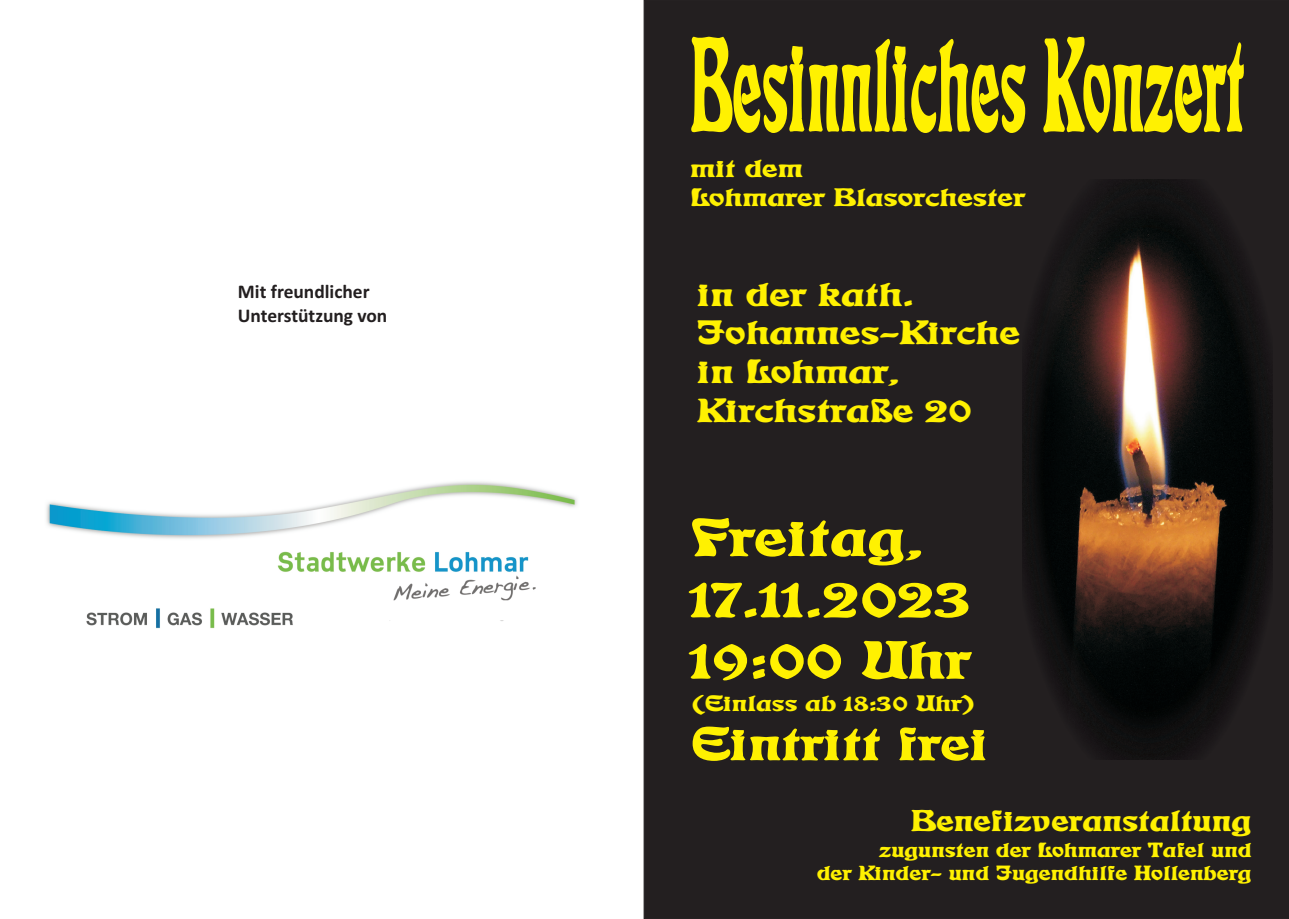
<style>
.page{position:relative;width:1289px;height:919px;background:#fff}
.page>*{position:absolute;margin:0;border:0;box-sizing:border-box;transform-origin:0 0}
.t1{font:700 133.95px "Freedom Extended";color:#fff101;scale:.37 1}
.t2{font:700 53.55px/61.2px "Freedom Extended";color:#fff101;scale:1.06 1}
.t3{font:700 47.7px "Freedom Extended";color:#fff101;scale:1.06 1}
.t4{font:700 33.75px/38.5px "Freedom Extended";color:#fff101;scale:1.06 1}
.t5{font:700 30px "Freedom Extended";color:#fff101}
.t6{font:700 25.2px/29px "Freedom Extended";color:#fff101;scale:1.06 1}
.t7{font:700 22.5px "Freedom Extended";color:#fff101;scale:1.06 1}
.t8{font:700 20.55px/23.5px "Freedom Extended";color:#fff101;text-align:right}
.t9{font:700 19.5px/23.7px "Calibri";color:#231f20}
</style>
<div class="page">
<div style="left:643px;top:0;width:645px;height:918px;background:#231f20"></div>
<img style="left:1022px;top:179px;width:250px;height:580px">
<img style="left:46px;top:481px;width:531px;height:148px">
<p class="t9" style="left:238px;top:281px;width:151px">Mit freundlicher<br>Unterstützung von</p>
<h1 class="t1" style="left:690px;top:9px;width:1500px">Besinnliches Konzert</h1>
<p class="t6" style="left:690px;top:154px;width:317px">mit dem<br>Lohmarer Blasorchester</p>
<h3 class="t4" style="left:697px;top:275px;width:306px">in der kath.<br>Johannes-Kirche in Lohmar,<br>Kirchstraße 20</h3>
<h2 class="t2" style="left:690px;top:507px;width:268px">Freitag,<br>17.11.2023<br>19:00 Uhr</h2>
<p class="t7" style="left:690px;top:690px;width:271px">(Einlass ab 18:30 Uhr)</p>
<h3 class="t3" style="left:690px;top:716px;width:283px">Eintritt frei</h3>
<h3 class="t5" style="left:911px;top:803px;width:342px">Benefizveranstaltung</h3>
<p class="t8" style="left:816px;top:838px;width:436px">zugunsten der Lohmarer Tafel und<br>der Kinder- und Jugendhilfe Hollenberg</p>
</div>
